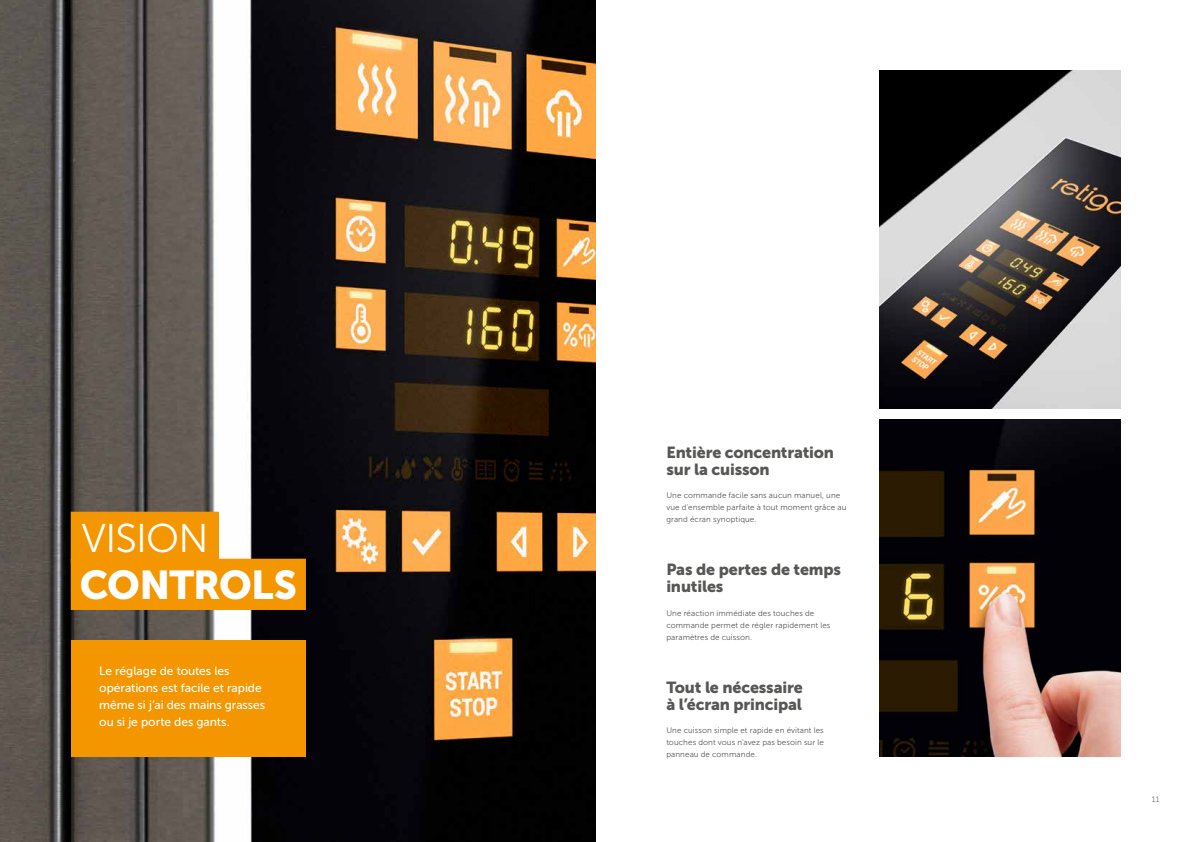
<style>
.page{position:relative;width:1191px;height:842px;background:#fff}
.page>*{position:absolute;margin:0;border:0;box-sizing:border-box;transform-origin:0 0}
.t1{font:40px "Museo Sans 900";letter-spacing:-.025em;color:#fff}
.t2{font:40px "Museo Sans 300";letter-spacing:-.02em;color:#fff}
.t3{font:16px/17px "Museo Sans 900";letter-spacing:-.01em;color:#575756}
.t4{font:12px/17px "Museo Sans 500";letter-spacing:-.005em;color:#fff}
.t5{font:8px/12px "Museo Sans 300";letter-spacing:.015em;color:#575756}
.t6{font:8px "Museo Sans 300";color:#706f6f}
</style>
<div class="page">
<img style="left:0;top:0;width:595px;height:842px">
<img style="left:879px;top:70px;width:241px;height:338px">
<img style="left:879px;top:420px;width:241px;height:336px">
<div style="left:71px;top:512px;width:148px;height:51px;background:#f49600"></div>
<div style="left:71px;top:559px;width:235px;height:51px;background:#f49600"></div>
<div style="left:71px;top:640px;width:235px;height:117px;background:#f49600"></div>
<h1 class="t2" style="left:81px;top:517px;width:129px">VISION</h1>
<h1 class="t1" style="left:80px;top:563px;width:219px">CONTROLS</h1>
<h3 class="t4" style="left:99px;top:662px;width:167px">Le réglage de toutes les opérations est facile et rapide même si j‘ai des mains grasses ou si je porte des gants.</h3>
<h2 class="t3" style="left:666px;top:444px;width:169px">Entière concentration sur la cuisson</h2>
<p class="t5" style="left:666px;top:490px;width:181px">Une commande facile sans aucun manuel, une vue d’ensemble parfaite à tout moment grâce au grand écran synoptique.</p>
<h2 class="t3" style="left:666px;top:561px;width:176px">Pas de pertes de temps inutiles</h2>
<p class="t5" style="left:666px;top:607px;width:166px">Une réaction immédiate des touches de commande permet de régler rapidement les paramètres de cuisson.</p>
<h2 class="t3" style="left:666px;top:678px;width:138px">Tout le nécessaire à l’écran principal</h2>
<p class="t5" style="left:666px;top:724px;width:159px;text-align:justify">Une cuisson simple et rapide en évitant les touches dont vous n’avez pas besoin sur le panneau de commande.</p>
<p class="t6" style="left:1151px;top:795px;width:9px">11</p>
</div>
